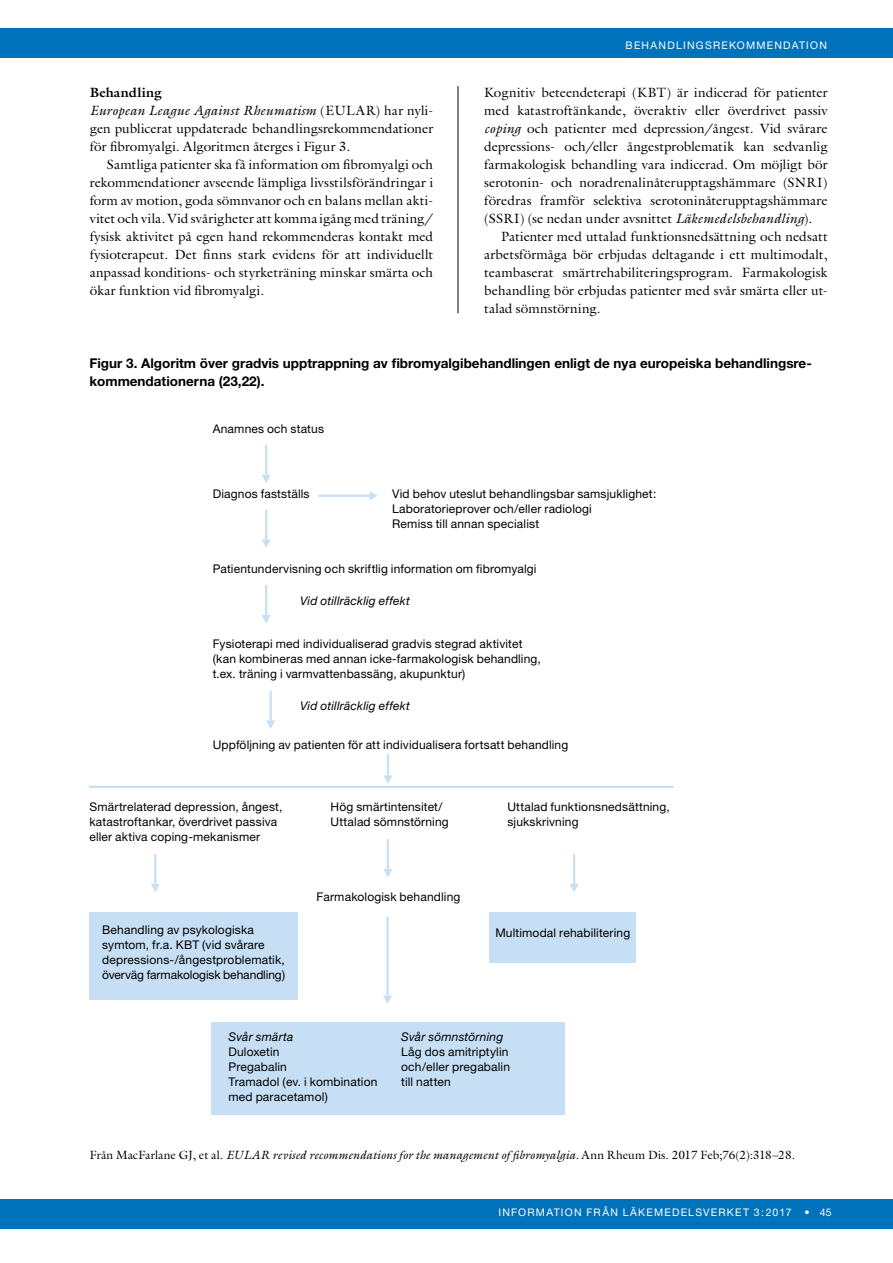
<style>
.page{position:relative;width:893px;height:1263px;background:#fff}
.page>*{position:absolute;margin:0;border:0;box-sizing:border-box;transform-origin:0 0}
.t1{font:13.5px/18px "Galliard LT";letter-spacing:.005em;color:#000;text-align:justify}
.t2{font:700 13.5px/18px "Helvetica Neue";color:#000}
.t3{font:12px/15px "Helvetica Neue";letter-spacing:.015em;color:#000}
.t4{font:italic 12px "Galliard LT";letter-spacing:.005em;color:#000}
.t5{font:italic 12px "Helvetica Neue";letter-spacing:.015em;color:#000}
.t6{font:10.5px "Helvetica Neue";letter-spacing:.115em;color:#fff}
.s1{font-weight:700}
.s2{font-style:italic}
.s3{font-style:normal}
</style>
<div class="page">
<div style="left:0;top:1199px;width:893px;height:30px;background:#0072bc"></div>
<div style="left:0;top:28px;width:893px;height:30px;background:#0072bc"></div>
<hr style="left:458px;top:86px;width:1px;height:227px;background:#000">
<div style="left:212px;top:1022px;width:353px;height:92px;background:#c7dff4"></div>
<div style="left:89px;top:912px;width:209px;height:88px;background:#c7dff4"></div>
<hr style="left:387px;top:839px;width:2px;height:30px;background:#c7dff4">
<svg style="left:383px;top:867px;width:9px;height:10px"></svg>
<hr style="left:154px;top:854px;width:2px;height:30px;background:#c7dff4">
<svg style="left:151px;top:882px;width:9px;height:10px"></svg>
<div style="left:490px;top:912px;width:146px;height:50px;background:#c7dff4"></div>
<hr style="left:89px;top:786px;width:584px;height:2px;background:#c7dff4">
<hr style="left:573px;top:854px;width:2px;height:30px;background:#c7dff4">
<svg style="left:570px;top:882px;width:9px;height:10px"></svg>
<hr style="left:386px;top:917px;width:3px;height:78px;background:#c7dff4">
<svg style="left:383px;top:994px;width:9px;height:10px"></svg>
<hr style="left:265px;top:445px;width:2px;height:30px;background:#c7dff4">
<svg style="left:262px;top:473px;width:9px;height:10px"></svg>
<hr style="left:265px;top:510px;width:2px;height:29px;background:#c7dff4">
<svg style="left:262px;top:538px;width:9px;height:10px"></svg>
<hr style="left:265px;top:585px;width:2px;height:30px;background:#c7dff4">
<svg style="left:262px;top:613px;width:9px;height:10px"></svg>
<hr style="left:269px;top:691px;width:3px;height:29px;background:#c7dff4">
<svg style="left:266px;top:719px;width:9px;height:10px"></svg>
<hr style="left:387px;top:754px;width:2px;height:21px;background:#c7dff4">
<svg style="left:383px;top:774px;width:9px;height:10px"></svg>
<hr style="left:318px;top:495px;width:51px;height:2px;background:#c7dff4">
<svg style="left:368px;top:491px;width:10px;height:9px"></svg>
<p class="t1" style="left:90px;top:83px;width:345px;text-align:left"><span class="s1">Behandling<br></span><span class="s2">European League Against Rheumatism</span> (EULAR) har nyli&shy;gen publicerat uppdaterade behandlingsrekommendationer för fibromyalgi. Algoritmen återges i Figur 3.</p>
<p class="t1" style="left:90px;top:155px;width:345px;text-indent:17px">Samtliga patienter ska få information om fibromyalgi och rekommendationer avseende lämpliga livsstilsförändringar i form av motion, goda sömnvanor och en balans mellan akti&shy;vitet och vila. Vid svårigheter att komma igång med träning/ fysisk aktivitet på egen hand rekommenderas kontakt med fysioterapeut. Det finns stark evidens för att individuellt anpassad konditions- och styrketräning minskar smärta och ökar funktion vid fibromyalgi.</p>
<p class="t6" style="left:626px;top:39px;width:203px">BEHANDLINGSREKOMMENDATION</p>
<p class="t1" style="left:484px;top:83px;width:345px">Kognitiv beteendeterapi (KBT) är indicerad för patienter med katastroftänkande, överaktiv eller överdrivet passiv <span class="s2">coping</span> och patienter med depression/ångest. Vid svårare depressions- och/eller ångestproblematik kan sedvanlig farmakologisk behandling vara indicerad. Om möjligt bör serotonin- och noradrenalinåterupptagshämmare (SNRI) föredras framför selektiva serotoninåterupptagshämmare (SSRI) (se nedan under avsnittet <span class="s2">Läkemedelsbehandling</span>).</p>
<p class="t1" style="left:484px;top:227px;width:345px;text-indent:17px">Patienter med uttalad funktionsnedsättning och nedsatt arbetsförmåga bör erbjudas deltagande i ett multimodalt, teambaserat smärtrehabiliteringsprogram. Farmakologisk behandling bör erbjudas patienter med svår smärta eller ut&shy;talad sömnstörning.</p>
<p class="t2" style="left:89px;top:354px;width:724px">Figur 3. Algoritm över gradvis upptrappning av fibromyalgibehandlingen enligt de nya europeiska behandlingsre&shy;kommendationerna (23,22).</p>
<p class="t3" style="left:213px;top:421px;width:113px">Anamnes och status</p>
<p class="t3" style="left:213px;top:486px;width:98px">Diagnos fastställs</p>
<p class="t3" style="left:392px;top:486px;width:266px">Vid behov uteslut behandlingsbar samsjuklighet:<br>Laboratorieprover och/eller radiologi<br>Remiss till annan specialist</p>
<p class="t3" style="left:213px;top:561px;width:325px">Patientundervisning och skriftlig information om fibromyalgi</p>
<p class="t5" style="left:300px;top:594px;width:111px">Vid otillräcklig effekt</p>
<p class="t3" style="left:213px;top:636px;width:330px">Fysioterapi med individualiserad gradvis stegrad aktivitet (kan kombineras med annan icke-farmakologisk behandling, t.ex. träning i varmvattenbassäng, akupunktur)</p>
<p class="t5" style="left:300px;top:698px;width:111px">Vid otillräcklig effekt</p>
<p class="t3" style="left:213px;top:737px;width:357px">Uppföljning av patienten för att individualisera fortsatt behandling</p>
<p class="t3" style="left:89px;top:799px;width:194px">Smärtrelaterad depression, ångest, katastroftankar, överdrivet passiva eller aktiva coping-mekanismer</p>
<p class="t3" style="left:102px;top:922px;width:184px">Behandling av psykologiska symtom, fr.a. KBT (vid svårare depressions-/ångestproblematik, överväg farmakologisk behandling)</p>
<p class="t3" style="left:331px;top:799px;width:120px">Hög smärtintensitet/<br>Uttalad sömnstörning</p>
<p class="t3" style="left:507px;top:799px;width:164px">Uttalad funktionsnedsättning, sjukskrivning</p>
<p class="t3" style="left:317px;top:889px;width:145px">Farmakologisk behandling</p>
<p class="t3" style="left:495px;top:925px;width:136px">Multimodal rehabilitering</p>
<p class="t5" style="left:228px;top:1029px;width:66px">Svår smärta</p>
<p class="t3" style="left:228px;top:1044px;width:150px">Duloxetin<br>Pregabalin<br>Tramadol (ev. i kombination med paracetamol)</p>
<p class="t5" style="left:401px;top:1029px;width:104px">Svår sömnstörning</p>
<p class="t3" style="left:401px;top:1044px;width:110px">Låg dos amitriptylin och/eller pregabalin till natten</p>
<p class="t4" style="left:90px;top:1148px;width:707px"><span class="s3">Från MacFarlane GJ, et al.</span> EULAR revised recommendations for the management of fibromyalgia. <span class="s3">Ann Rheum Dis. 2017 Feb;76(2):318–28.</span></p>
<p class="t6" style="left:498px;top:1206px;width:335px">INFORMATION FRÅN LÄKEMEDELSVERKET 3:2017 • 45</p>
</div>
